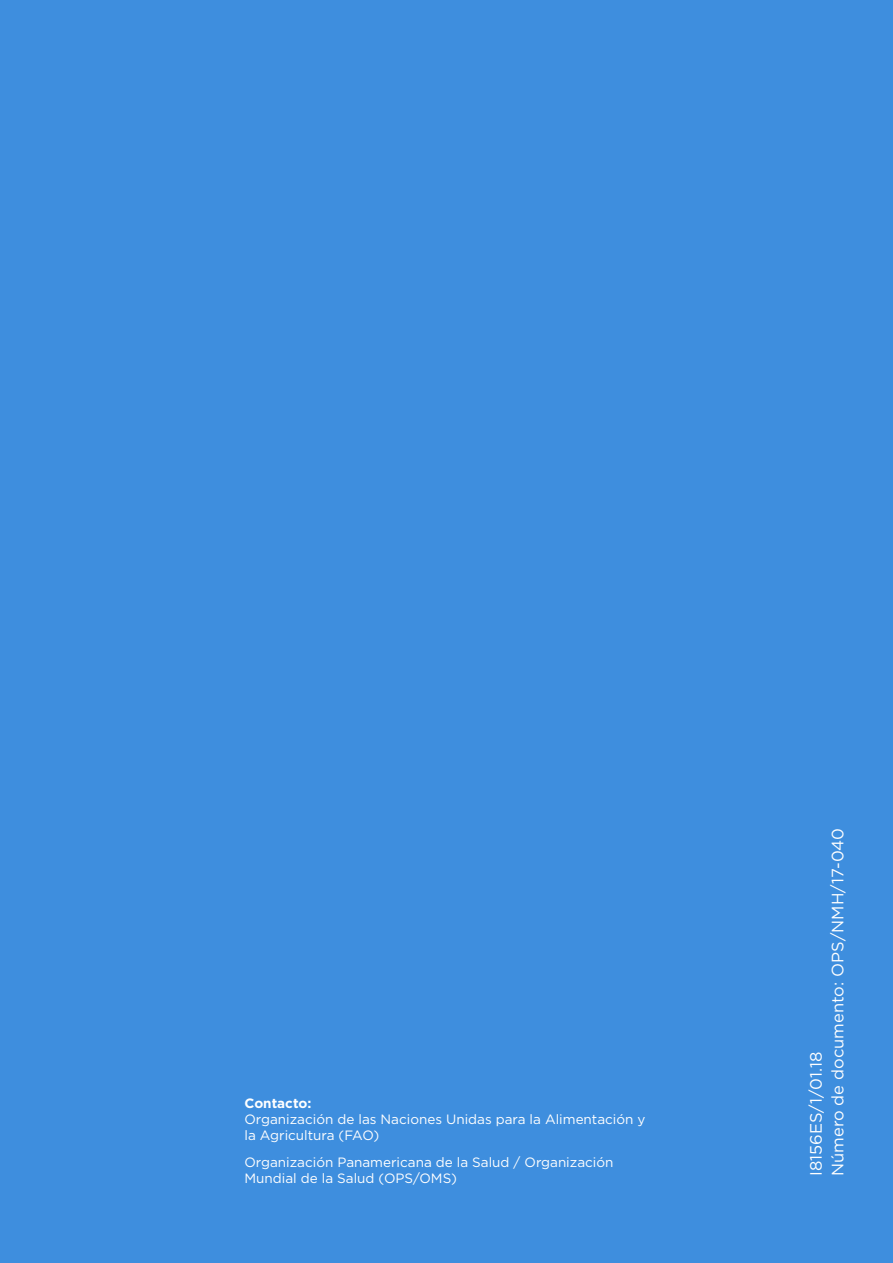
<style>
.page{position:relative;width:893px;height:1263px;background:#3e8ede}
.page>*{position:absolute;margin:0;border:0;box-sizing:border-box;transform-origin:0 0}
.t1{font:16.5px/21.6px "Gotham";color:#fff}
.t2{font:13.5px/16.2px "Gotham";color:#fff}
.t3{font:700 13.5px "Gotham";color:#fff}
</style>
<div class="page">
<p class="t3" style="left:244px;top:1095px;width:68px">Contacto:</p>
<p class="t2" style="left:244px;top:1111px;width:403px">Organización de las Naciones Unidas para la Alimentación y la Agricultura (FAO)</p>
<p class="t2" style="left:244px;top:1154px;width:370px">Organización Panamericana de la Salud / Organización<br>Mundial de la Salud (OPS/OMS)</p>
<p class="t1" style="left:805px;top:1176px;width:350px;rotate:-90deg">I8156ES/1/01.18<br>Número de documento: OPS/NMH/17-040</p>
</div>
